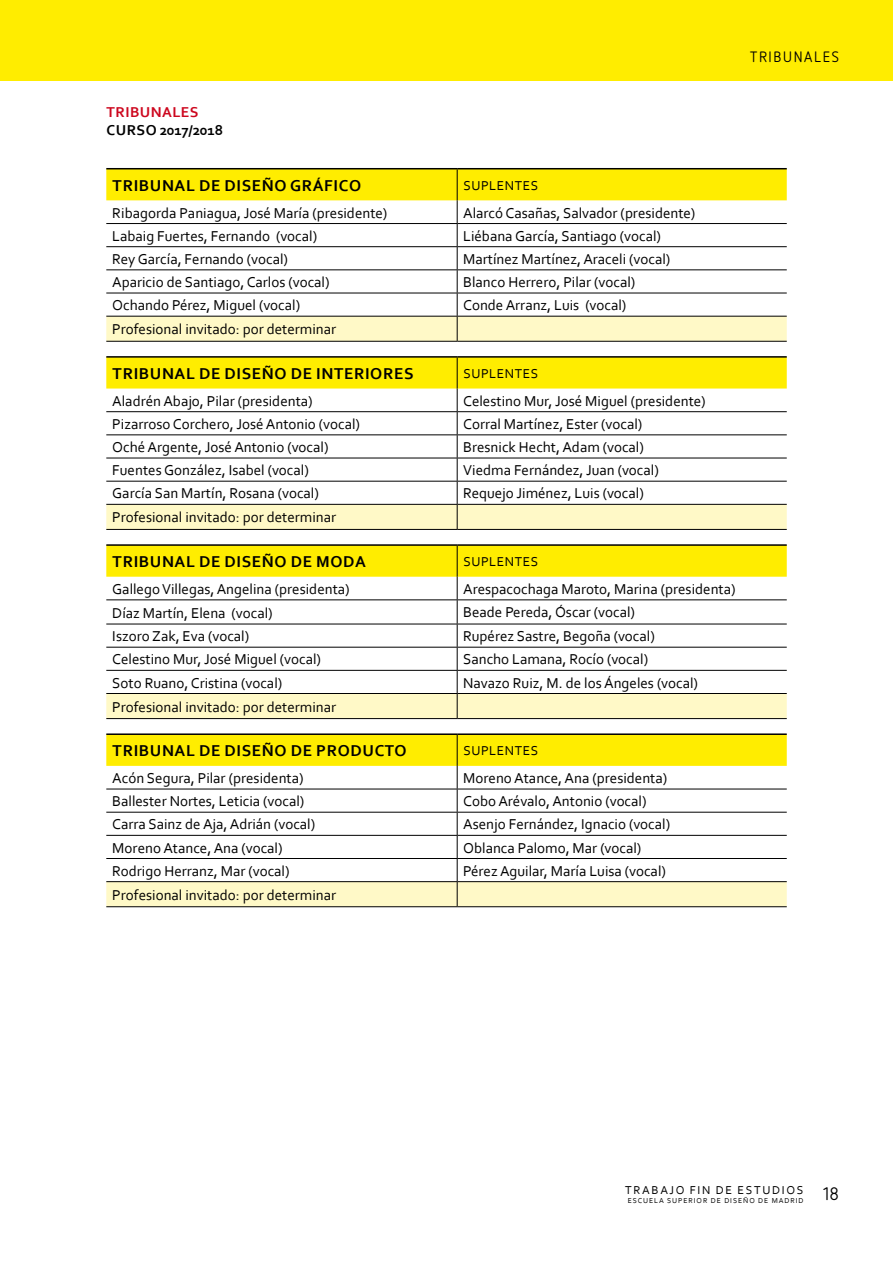
<style>
.page{position:relative;width:893px;height:1263px;background:#fff}
.page>*{position:absolute;margin:0;border:0;box-sizing:border-box;transform-origin:0 0}
.t1{font:18px "Netto OT";color:#000}
.t2{font:700 16.5px "Corbel";letter-spacing:.04em;color:#000}
.t3{font:15px "Corbel";color:#000}
.t4{font:700 15px "Corbel";letter-spacing:-.01em;color:#000}
.t5{font:15px "Netto OT";letter-spacing:.11em;color:#000}
.t6{font:700 15px "Corbel";letter-spacing:.03em;color:#cd071e}
.t7{font:13.5px "Corbel";letter-spacing:.04em;color:#000}
.t8{font:12px "Corbel";letter-spacing:.14em;color:#000}
.t9{font:7.5px "Corbel";letter-spacing:.125em;color:#000}
</style>
<div class="page">
<div style="left:0;top:0;width:893px;height:81px;background:#ffed00"></div>
<hr style="left:106px;top:341px;width:351px;height:1px;background:#000">
<hr style="left:106px;top:168px;width:351px;height:1px;background:#000">
<hr style="left:457px;top:168px;width:330px;height:1px;background:#000">
<hr style="left:457px;top:341px;width:330px;height:1px;background:#000">
<svg style="left:106px;top:169px;width:681px;height:172px"></svg>
<hr style="left:457px;top:246px;width:330px;height:1px;background:#000">
<hr style="left:457px;top:269px;width:330px;height:1px;background:#000">
<hr style="left:457px;top:356px;width:330px;height:2px;background:#000">
<hr style="left:106px;top:529px;width:351px;height:1px;background:#000">
<hr style="left:106px;top:356px;width:351px;height:2px;background:#000">
<svg style="left:106px;top:357px;width:681px;height:172px"></svg>
<hr style="left:457px;top:504px;width:330px;height:1px;background:#000">
<hr style="left:457px;top:529px;width:330px;height:1px;background:#000">
<hr style="left:457px;top:544px;width:330px;height:2px;background:#000">
<hr style="left:106px;top:544px;width:351px;height:2px;background:#000">
<hr style="left:106px;top:718px;width:351px;height:1px;background:#000">
<svg style="left:106px;top:545px;width:681px;height:173px"></svg>
<hr style="left:457px;top:693px;width:330px;height:1px;background:#000">
<hr style="left:457px;top:718px;width:330px;height:1px;background:#000">
<hr style="left:457px;top:733px;width:330px;height:2px;background:#000">
<hr style="left:106px;top:733px;width:351px;height:2px;background:#000">
<svg style="left:106px;top:734px;width:681px;height:173px"></svg>
<hr style="left:457px;top:881px;width:330px;height:1px;background:#000">
<hr style="left:457px;top:906px;width:330px;height:1px;background:#000">
<p class="t5" style="left:750px;top:47px;width:90px">TRIBUNALES</p>
<p class="t6" style="left:107px;top:103px;width:93px">TRIBUNALES</p>
<p class="t4" style="left:107px;top:121px;width:20px">CURSO</p>
<p class="t4" style="left:160px;top:121px;width:65px">2017/2018</p>
<p class="t2" style="left:113px;top:175px;width:250px">TRIBUNAL DE DISEÑO GRÁFICO</p>
<p class="t7" style="left:463px;top:177px;width:76px">Suplentes</p>
<p class="t3" style="left:112px;top:203px;width:276px">Ribagorda Paniagua, José María (presidente)</p>
<p class="t3" style="left:463px;top:203px;width:234px">Alarcó Casañas, Salvador (presidente)</p>
<p class="t3" style="left:112px;top:226px;width:206px">Labaig Fuertes, Fernando (vocal)</p>
<p class="t3" style="left:463px;top:226px;width:199px">Liébana García, Santiago (vocal)</p>
<p class="t3" style="left:112px;top:250px;width:177px">Rey García, Fernando (vocal)</p>
<p class="t3" style="left:463px;top:250px;width:209px">Martínez Martínez, Araceli (vocal)</p>
<p class="t3" style="left:112px;top:273px;width:219px">Aparicio de Santiago, Carlos (vocal)</p>
<p class="t3" style="left:463px;top:273px;width:174px">Blanco Herrero, Pilar (vocal)</p>
<p class="t3" style="left:112px;top:296px;width:189px">Ochando Pérez, Miguel (vocal)</p>
<p class="t3" style="left:463px;top:296px;width:165px">Conde Arranz, Luis (vocal)</p>
<p class="t3" style="left:112px;top:320px;width:225px">Profesional invitado: por determinar</p>
<p class="t2" style="left:113px;top:363px;width:302px">TRIBUNAL DE DISEÑO DE INTERIORES</p>
<p class="t7" style="left:463px;top:365px;width:76px">Suplentes</p>
<p class="t3" style="left:112px;top:391px;width:202px">Aladrén Abajo, Pilar (presidenta)</p>
<p class="t3" style="left:463px;top:391px;width:244px">Celestino Mur, José Miguel (presidente)</p>
<p class="t3" style="left:112px;top:415px;width:249px">Pizarroso Corchero, José Antonio (vocal)</p>
<p class="t3" style="left:463px;top:415px;width:181px">Corral Martínez, Ester (vocal)</p>
<p class="t3" style="left:112px;top:438px;width:218px">Oché Argente, José Antonio (vocal)</p>
<p class="t3" style="left:463px;top:438px;width:182px">Bresnick Hecht, Adam (vocal)</p>
<p class="t3" style="left:112px;top:461px;width:198px">Fuentes González, Isabel (vocal)</p>
<p class="t3" style="left:463px;top:461px;width:197px">Viedma Fernández, Juan (vocal)</p>
<p class="t3" style="left:112px;top:484px;width:208px">García San Martín, Rosana (vocal)</p>
<p class="t3" style="left:463px;top:484px;width:182px">Requejo Jiménez, Luis (vocal)</p>
<p class="t3" style="left:112px;top:508px;width:225px">Profesional invitado: por determinar</p>
<p class="t2" style="left:113px;top:551px;width:255px">TRIBUNAL DE DISEÑO DE MODA</p>
<p class="t7" style="left:463px;top:553px;width:76px">Suplentes</p>
<p class="t3" style="left:112px;top:580px;width:239px">Gallego Villegas, Angelina (presidenta)</p>
<p class="t3" style="left:463px;top:580px;width:274px">Arespacochaga Maroto, Marina (presidenta)</p>
<p class="t3" style="left:112px;top:603px;width:162px">Díaz Martín, Elena (vocal)</p>
<p class="t3" style="left:463px;top:603px;width:173px">Beade Pereda, Óscar (vocal)</p>
<p class="t3" style="left:112px;top:627px;width:138px">I szoro Zak, Eva (vocal)</p>
<p class="t3" style="left:463px;top:627px;width:193px">Rupérez Sastre, Begoña (vocal)</p>
<p class="t3" style="left:112px;top:650px;width:210px">Celestino Mur, José Miguel (vocal)</p>
<p class="t3" style="left:463px;top:650px;width:186px">Sancho Lamana, Rocío (vocal)</p>
<p class="t3" style="left:112px;top:673px;width:171px">Soto Ruano, Cristina (vocal)</p>
<p class="t3" style="left:463px;top:673px;width:236px">Navazo Ruiz, M . de los Ángeles (vocal)</p>
<p class="t3" style="left:112px;top:697px;width:225px">Profesional invitado: por determinar</p>
<p class="t2" style="left:113px;top:740px;width:296px">TRIBUNAL DE DISEÑO DE PRODUCTO</p>
<p class="t7" style="left:463px;top:742px;width:76px">Suplentes</p>
<p class="t3" style="left:112px;top:769px;width:193px">Acón Segura, Pilar (presidenta)</p>
<p class="t3" style="left:463px;top:769px;width:206px">Moreno Atance, Ana (presidenta)</p>
<p class="t3" style="left:112px;top:792px;width:194px">Ballester Nortes, Leticia (vocal)</p>
<p class="t3" style="left:463px;top:792px;width:185px">Cobo Arévalo, Antonio (vocal)</p>
<p class="t3" style="left:112px;top:815px;width:204px">Carra Sainz de Aja, Adrián (vocal)</p>
<p class="t3" style="left:463px;top:815px;width:208px">Asenjo Fernández, Ignacio (vocal)</p>
<p class="t3" style="left:112px;top:838px;width:172px">Moreno Atance, Ana (vocal)</p>
<p class="t3" style="left:463px;top:838px;width:180px">Oblanca Palomo, Mar (vocal)</p>
<p class="t3" style="left:112px;top:861px;width:179px">Rodrigo Herranz, Mar (vocal)</p>
<p class="t3" style="left:463px;top:861px;width:204px">Pérez Aguilar, María Luisa (vocal)</p>
<p class="t3" style="left:112px;top:885px;width:225px">Profesional invitado: por determinar</p>
<p class="t8" style="left:625px;top:1183px;width:180px">trabajo fin de estudios</p>
<p class="t9" style="left:628px;top:1196px;width:62px">ESCUELASU PERIOR</p>
<p class="t9" style="left:711px;top:1196px;width:19px">DE DISE</p>
<p class="t9" style="left:743px;top:1196px;width:42px">ÑO DE MADRID</p>
<p class="t1" style="left:823px;top:1183px;width:17px">18</p>
</div>
